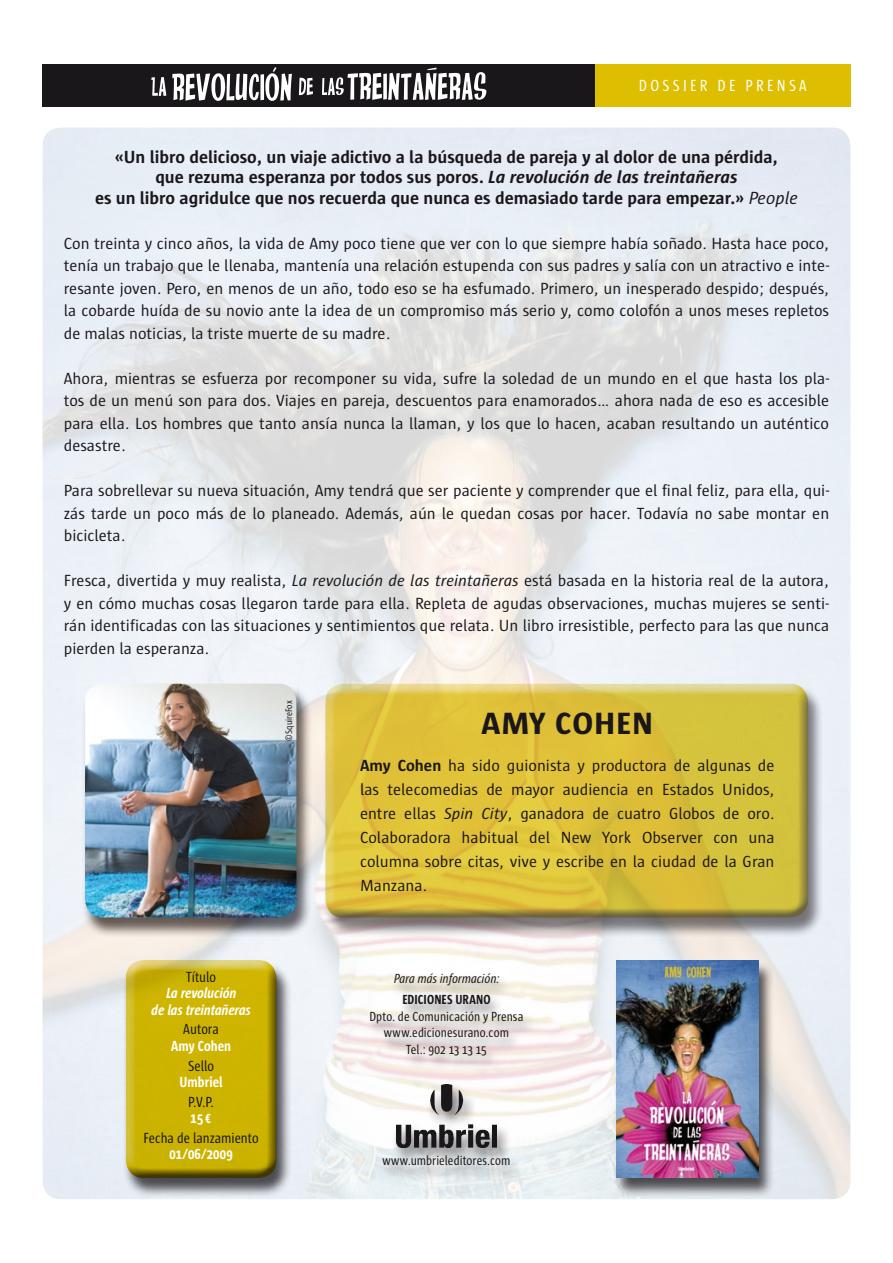
<style>
.page{position:relative;width:893px;height:1263px;background:#fff}
.page>*{position:absolute;margin:0;border:0;box-sizing:border-box;transform-origin:0 0}
.t1{font:700 31.5px "Sun Cd";letter-spacing:.02em;color:#1a171b;scale:1.25 1}
.t2{font:700 18px/20.5px "Sun";color:#1a171b;text-align:center}
.t3{font:16.5px/22.5px "Sun";color:#1a171b;text-align:justify}
.t4{font:16.5px "Sun Cd";letter-spacing:.2em;color:#fff}
.t5{font:15px "Sun Cd";color:#1a171b}
.t6{font:italic 700 15px/16.5px "Sun Cd";color:#fff;text-align:center}
.t7{font:700 15px "Sun Cd";letter-spacing:.005em;color:#fff}
.t8{font:13.5px/16.5px "Sun Cd";letter-spacing:.005em;color:#1a171b;text-align:center}
.t9{font:italic 13.5px "Sun Cd";letter-spacing:.005em;color:#1a171b}
.t10{font:700 13.5px "Sun Cd";letter-spacing:.01em;color:#1a171b}
.t11{font:9.75px "Sun Cd";color:#1a171b}
.s1{font-style:italic}
.s2{font-weight:400;font-style:italic}
.s3{font-weight:700}
</style>
<div class="page">
<div style="left:595px;top:64px;width:255px;height:42px;background:#ddbe00"></div>
<div style="left:365px;top:971px;width:171px;height:99px;background:#1a171b;opacity:.6"></div>
<div style="left:391px;top:1082px;width:119px;height:82px;background:#1a171b;opacity:.6"></div>
<img style="left:396px;top:1084px;width:101px;height:64px">
<div style="left:377px;top:1153px;width:145px;height:27px;background:#1a171b;opacity:.6"></div>
<div style="left:321px;top:684px;width:502px;height:253px;background:#1a171b;opacity:.75"></div>
<div style="left:324px;top:687px;width:484px;height:230px;background:#1a171b;opacity:.75"></div>
<div style="left:81px;top:684px;width:230px;height:253px;background:#1a171b;opacity:.75"></div>
<img style="left:85px;top:684px;width:211px;height:233px">
<div style="left:43px;top:64px;width:552px;height:42px;background:#1a171b"></div>
<div style="left:612px;top:960px;width:161px;height:237px;background:#1a171b;opacity:.75"></div>
<img style="left:617px;top:960px;width:142px;height:218px">
<div style="left:122px;top:960px;width:169px;height:237px;background:#1a171b;opacity:.75"></div>
<div style="left:124px;top:963px;width:153px;height:216px;background:#1a171b;opacity:.75"></div>
<svg style="left:151px;top:77px;width:15px;height:19px"></svg>
<svg style="left:172px;top:67px;width:120px;height:34px"></svg>
<svg style="left:299px;top:68px;width:187px;height:32px"></svg>
<p class="t4" style="left:639px;top:76px;width:169px">DOSSIER DE PRENSA</p>
<p class="t2" style="left:95px;top:147px;width:704px">«Un libro delicioso, un viaje adictivo a la búsqueda de pareja y al dolor de una pérdida,<br>que rezuma esperanza por todos sus poros. <span class="s1">La revolución de las treintañeras<br></span>es un libro agridulce que nos recuerda que nunca es demasiado tarde para empezar.» <span class="s2">People</span></p>
<p class="t3" style="left:64px;top:232px;width:767px">Con treinta y cinco años, la vida de Amy poco tiene que ver con lo que siempre había soñado. Hasta hace poco, tenía un trabajo que le llenaba, mantenía una relación estupenda con sus padres y salía con un atractivo e inte&shy;resante joven. Pero, en menos de un año, todo eso se ha esfumado. Primero, un inesperado despido; después, la cobarde huída de su novio ante la idea de un compromiso más serio y, como colofón a unos meses repletos de malas noticias, la triste muerte de su madre.</p>
<p class="t3" style="left:64px;top:367px;width:767px">Ahora, mientras se esfuerza por recomponer su vida, sufre la soledad de un mundo en el que hasta los pla&shy;tos de un menú son para dos. Viajes en pareja, descuentos para enamorados… ahora nada de eso es accesible para ella. Los hombres que tanto ansía nunca la llaman, y los que lo hacen, acaban resultando un auténtico desastre.</p>
<p class="t3" style="left:64px;top:480px;width:767px">Para sobrellevar su nueva situación, Amy tendrá que ser paciente y comprender que el final feliz, para ella, qui&shy;zás tarde un poco más de lo planeado. Además, aún le quedan cosas por hacer. Todavía no sabe montar en bicicleta.</p>
<p class="t3" style="left:64px;top:570px;width:767px">Fresca, divertida y muy realista, <span class="s1">La revolución de las treintañeras</span> está basada en la historia real de la autora, y en cómo muchas cosas llegaron tarde para ella. Repleta de agudas observaciones, muchas mujeres se senti&shy;rán identificadas con las situaciones y sentimientos que relata. Un libro irresistible, perfecto para las que nunca pierden la esperanza.</p>
<p class="t11" style="left:284px;top:741px;width:42px;rotate:-90deg">©SquireFox</p>
<p class="t5" style="left:186px;top:969px;width:31px">Título</p>
<p class="t6" style="left:151px;top:985px;width:101px">La revolución<br>de las treintañeras</p>
<p class="t5" style="left:183px;top:1021px;width:37px">Autora</p>
<p class="t7" style="left:171px;top:1038px;width:62px">Amy Cohen</p>
<p class="t5" style="left:188px;top:1058px;width:28px">Sello</p>
<p class="t7" style="left:180px;top:1074px;width:45px">Umbriel</p>
<p class="t5" style="left:188px;top:1094px;width:27px">P.V.P.</p>
<p class="t7" style="left:191px;top:1110px;width:22px">15€</p>
<p class="t5" style="left:143px;top:1130px;width:117px">Fecha de lanzamiento</p>
<p class="t7" style="left:169px;top:1146px;width:65px">01/06/2009</p>
<h1 class="t1" style="left:482px;top:707px;width:122px">Amy Cohen</h1>
<p class="t3" style="left:360px;top:754px;width:416px;line-height:24px"><span class="s3">Amy Cohen</span> ha sido guionista y productora de algunas de las telecomedias de mayor audiencia en Estados Unidos, entre ellas <span class="s1">Spin City</span>, ganadora de cuatro Globos de oro.<br>Colaboradora habitual del New York Observer con una columna sobre citas, vive y escribe en la ciudad de la Gran Manzana.</p>
<p class="t9" style="left:394px;top:972px;width:107px">Para más información:</p>
<p class="t10" style="left:402px;top:992px;width:90px">EDICIONES URANO</p>
<p class="t8" style="left:369px;top:1008px;width:156px">Dpto. de Comunicación y Prensa www.edicionesurano.com<br>Tel.: 902 13 13 15</p>
<p class="t8" style="left:382px;top:1153px;width:130px">www.umbrieleditores.com</p>
</div>
